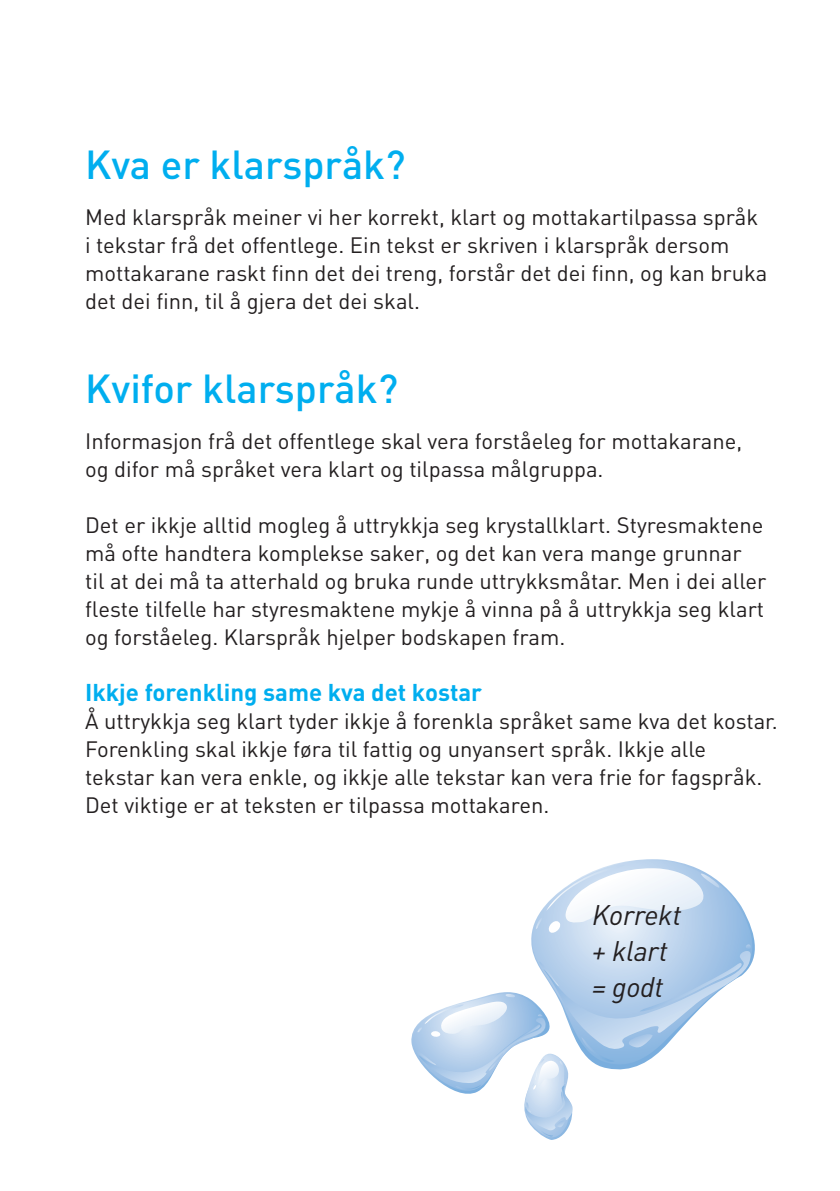
<style>
.page{position:relative;width:840px;height:1191px;background:#fff}
.page>*{position:absolute;margin:0;border:0;box-sizing:border-box;transform-origin:0 0}
.tittel_mellomstor{font:500 40px "DIN";color:#00aeef}
.tittel_liten{font:italic 28px "DIN";letter-spacing:-.01em;color:#231f20}
.mt{font:700 24px "DIN";color:#00aeef}
.brødtekst{font:22px/28px "DIN";color:#231f20}
</style>
<div class="page">
<svg style="left:532px;top:860px;width:223px;height:106px"></svg>
<svg style="left:533px;top:865px;width:189px;height:71px"></svg>
<svg style="left:411px;top:944px;width:339px;height:196px"></svg>
<p class="tittel_mellomstor" style="left:85px;top:139px;width:322px">Kva er klarspråk?</p>
<p class="brødtekst" style="left:85px;top:203px;width:683px">Med klarspråk meiner vi her korrekt, klart og mottakartilpassa språk i tekstar frå det offentlege. Ein tekst er skriven i klarspråk dersom mottakarane raskt finn det dei treng, forstår det dei finn, og kan bruka det dei finn, til å gjera det dei skal.</p>
<p class="tittel_mellomstor" style="left:85px;top:363px;width:314px">Kvifor klarspråk?</p>
<p class="brødtekst" style="left:85px;top:427px;width:658px">Informasjon frå det offentlege skal vera forståeleg for mottakarane, og difor må språket vera klart og tilpassa målgruppa.</p>
<p class="brødtekst" style="left:85px;top:511px;width:682px">Det er ikkje alltid mogleg å uttrykkja seg krystallklart. Styresmaktene må ofte handtera komplekse saker, og det kan vera mange grunnar til at dei må ta atterhald og bruka runde uttrykksmåtar. Men i dei aller fleste tilfelle har styresmaktene mykje å vinna på å uttrykkja seg klart og forståeleg. Klarspråk hjelper bodskapen fram.</p>
<p class="mt" style="left:85px;top:677px;width:398px">Ikkje forenkling same kva det kostar</p>
<p class="brødtekst" style="left:85px;top:707px;width:693px">Å uttrykkja seg klart tyder ikkje å forenkla språket same kva det kostar.<br>Forenkling skal ikkje føra til fattig og unyansert språk. Ikkje alle tekstar kan vera enkle, og ikkje alle tekstar kan vera frie for fagspråk.<br>Det viktige er at teksten er tilpassa mottakaren.</p>
<p class="tittel_liten" style="left:592px;top:897px;width:91px">Korrekt</p>
<p class="tittel_liten" style="left:592px;top:933px;width:77px">+ klart</p>
<p class="tittel_liten" style="left:592px;top:969px;width:73px">= godt</p>
</div>
